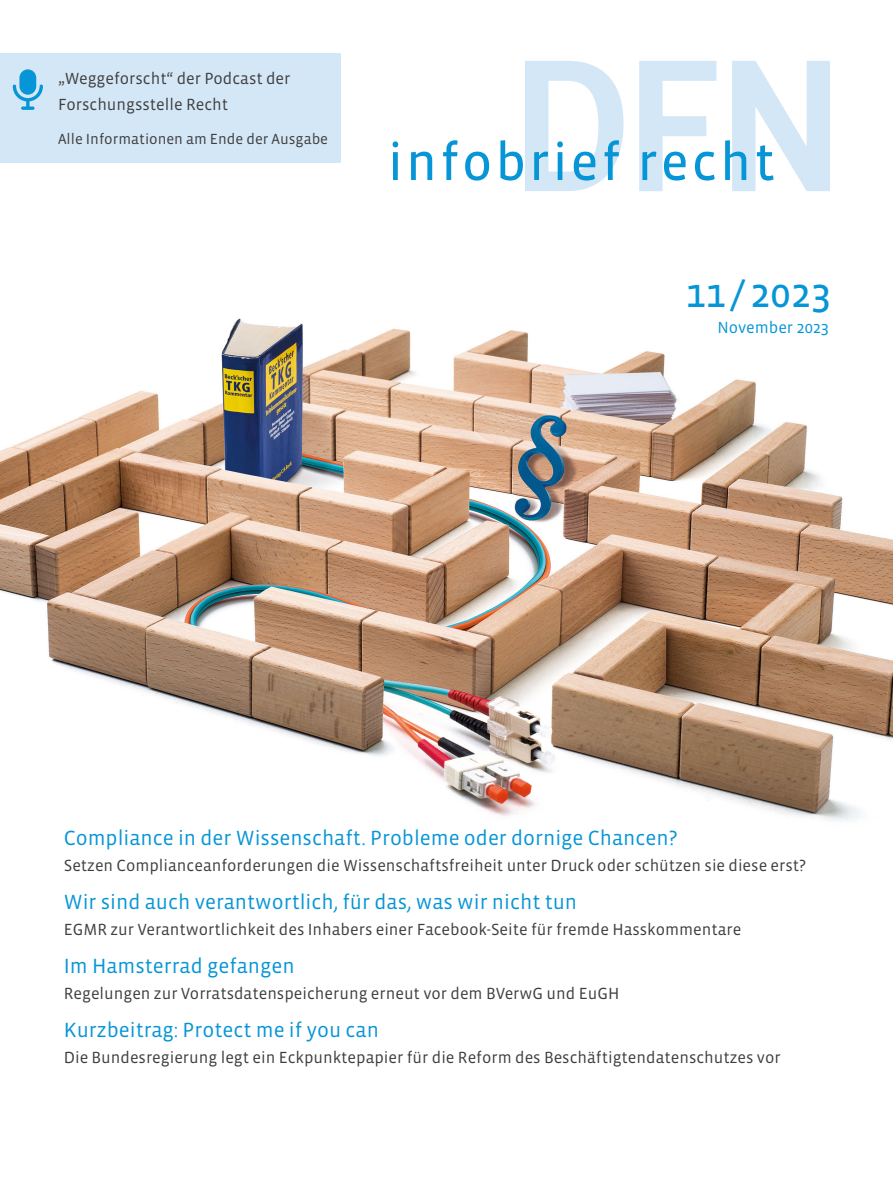
<style>
.page{position:relative;width:893px;height:1191px;background:#fff}
.page>*{position:absolute;margin:0;border:0;box-sizing:border-box;transform-origin:0 0}
.t1{font:40.5px "Vista Sans OT";color:#0695d6}
.t2{font:21px "Vista Sans OT";color:#0695d6}
.t3{font:16.5px/25.5px "Vista Sans OT";color:#3e3e3f}
.t4{font:16.5px "Vista Sans OT";color:#0695d6}
.t5{font:15px "Vista Sans OT";color:#3e3e3f}
</style>
<div class="page">
<img style="left:0;top:318px;width:893px;height:504px">
<svg style="left:393px;top:61px;width:437px;height:130px"></svg>
<div style="left:0;top:54px;width:340px;height:109px;background:#d4e7f6"></div>
<svg style="left:13px;top:85px;width:30px;height:25px"></svg>
<div style="left:19px;top:69px;width:17px;height:26px;background:#0695d6;border-radius:8px"></div>
<p class="t3" style="left:58px;top:66px;width:234px">„Weggeforscht“ der Podcast der<br>Forschungsstelle Recht</p>
<p class="t5" style="left:58px;top:131px;width:271px">Alle Informationen am Ende der Ausgabe</p>
<h1 class="t1" style="left:685px;top:273px;width:147px">11/2023</h1>
<p class="t4" style="left:717px;top:318px;width:113px">November 2023</p>
<p class="t2" style="left:64px;top:827px;width:615px">Compliance in der Wissenschaft. Probleme oder dornige Chancen?</p>
<p class="t3" style="left:64px;top:852px;width:744px">Setzen Complianceanforderungen die Wissenschaftsfreiheit unter Druck oder schützen sie diese erst?</p>
<p class="t2" style="left:64px;top:891px;width:515px">Wir sind auch verantwortlich, für das, was wir nicht tun</p>
<p class="t3" style="left:64px;top:916px;width:679px">EGMR zur Verantwortlichkeit des Inhabers einer Facebook-Seite für fremde Hasskommentare</p>
<p class="t2" style="left:64px;top:955px;width:232px">Im Hamsterrad gefangen</p>
<p class="t3" style="left:64px;top:980px;width:557px">Regelungen zur Vorratsdatenspeicherung erneut vor dem BVerwG und EuGH</p>
<p class="t2" style="left:64px;top:1019px;width:317px">Kurzbeitrag: Protect me if you can</p>
<p class="t3" style="left:64px;top:1044px;width:718px">Die Bundesregierung legt ein Eckpunktepapier für die Reform des Beschäftigtendatenschutzes vor</p>
</div>
